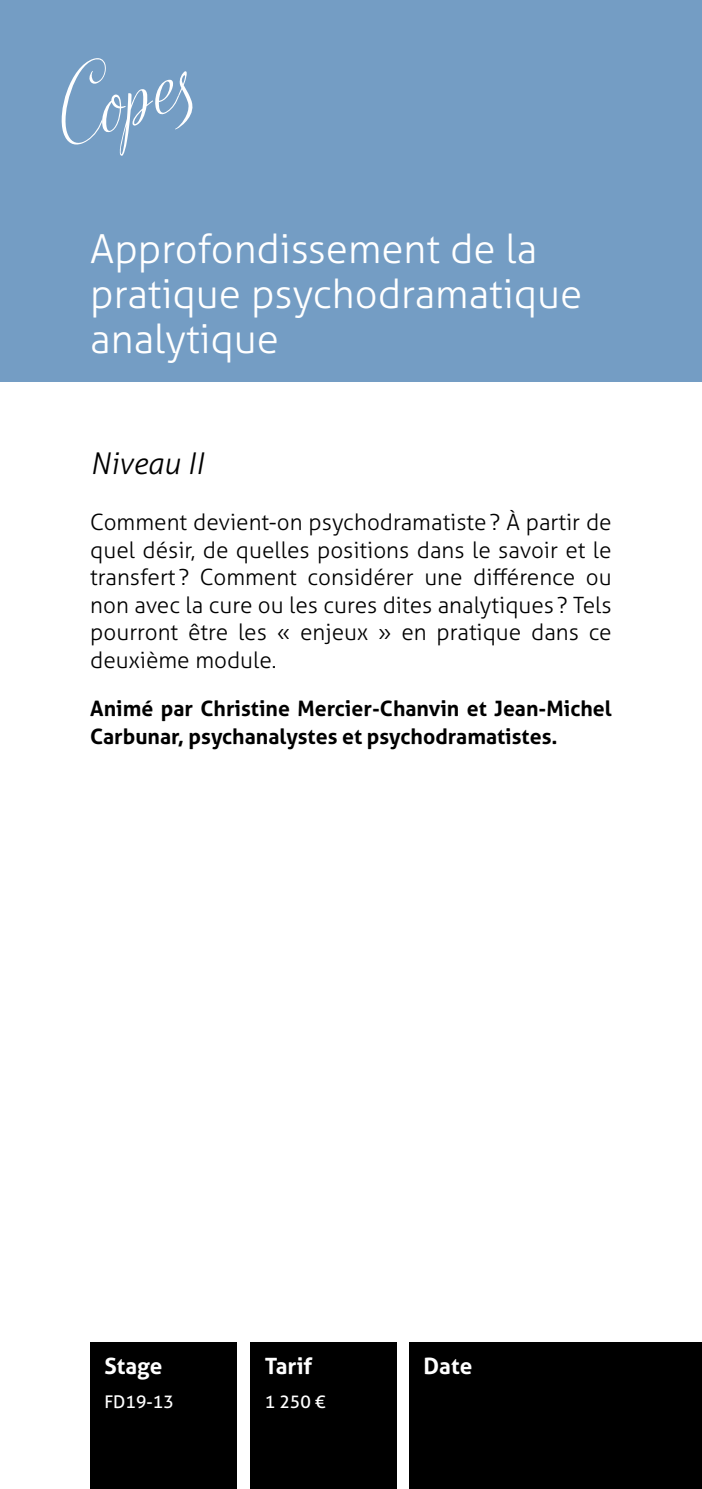
<style>
.page{position:relative;width:702px;height:1489px;background:#fff}
.page>*{position:absolute;margin:0;border:0;box-sizing:border-box;transform-origin:0 0}
.t1{font:300 40px/45px "Aller";color:#fff}
.t2{font:italic 300 30px "Aller";color:#000}
.t3{font:300 22.5px/27.5px "Aller";color:#000;text-align:justify}
.t4{font:700 22.5px "Aller";color:#fff}
.t5{font:700 21.25px/27.5px "Aller";color:#000}
.t6{font:17.5px "Aller";color:#fff}
</style>
<div class="page">
<div style="left:0;top:0;width:702px;height:381px;background:#749dc4"></div>
<svg style="left:61px;top:58px;width:132px;height:98px"></svg>
<div style="left:90px;top:1342px;width:146px;height:146px;background:#000"></div>
<div style="left:250px;top:1342px;width:146px;height:146px;background:#000"></div>
<div style="left:409px;top:1342px;width:293px;height:146px;background:#000"></div>
<h1 class="t1" style="left:90px;top:226px;width:493px">Approfondissement de la pratique psychodramatique analytique</h1>
<h2 class="t2" style="left:90px;top:445px;width:115px">Niveau II</h2>
<p class="t3" style="left:90px;top:508px;width:523px">Comment devient-on psychodramatiste? À partir de quel désir, de quelles positions dans le savoir et le transfert ? Comment considérer une différence ou non avec la cure ou les cures dites analytiques ? Tels pourront être les « enjeux » en pratique dans ce deuxième module.</p>
<p class="t5" style="left:90px;top:694px;width:523px">Animé par Christine Mercier-Chanvin et Jean-Michel<br>Carbunar, psychanalystes et psychodramatistes.</p>
<p class="t4" style="left:104px;top:1351px;width:59px">Stage</p>
<p class="t6" style="left:104px;top:1391px;width:71px">FD19-13</p>
<p class="t4" style="left:265px;top:1351px;width:49px">Tarif</p>
<p class="t6" style="left:265px;top:1391px;width:62px">1 250 €</p>
<p class="t4" style="left:423px;top:1351px;width:50px">Date</p>
</div>
